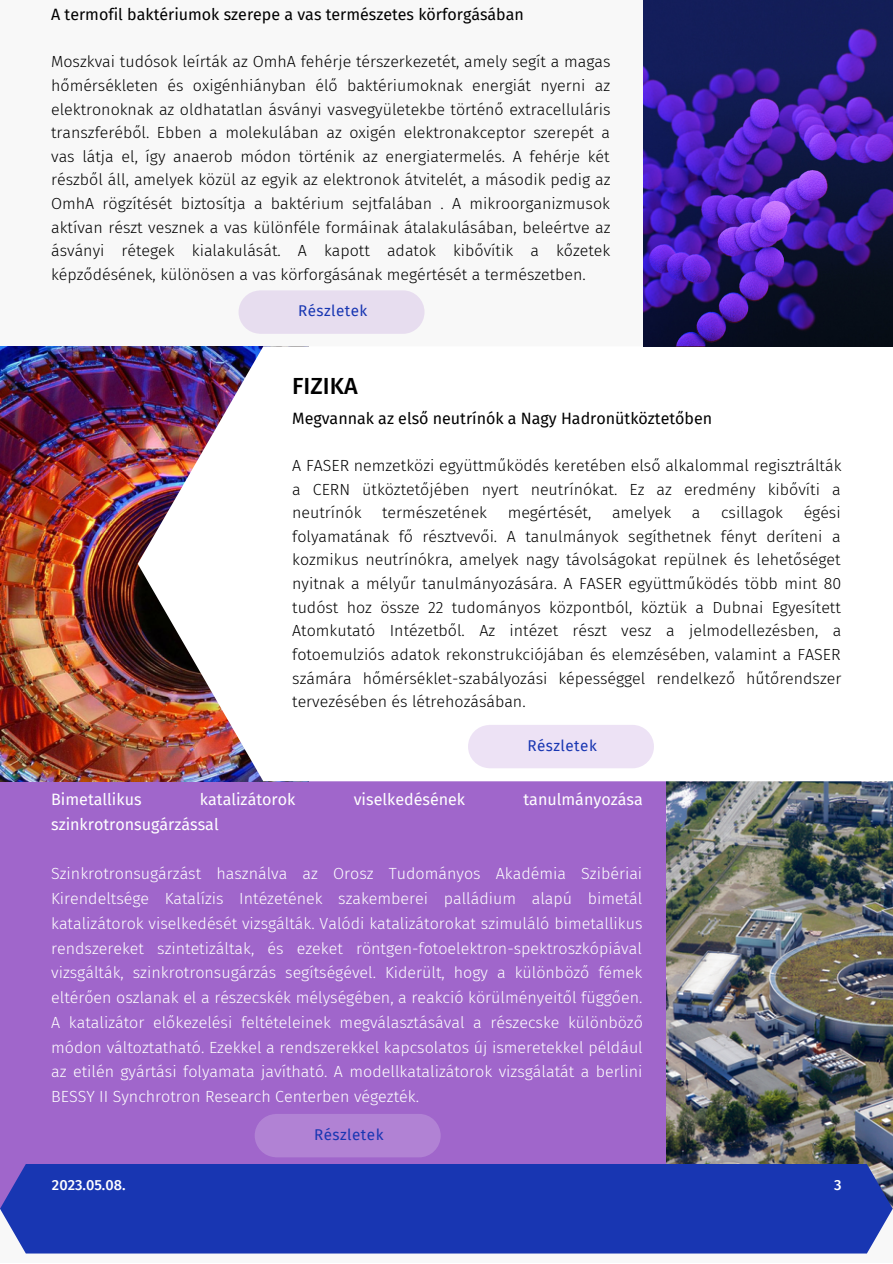
<style>
.page{position:relative;width:893px;height:1264px;background:#fff}
.page>*{position:absolute;margin:0;border:0;box-sizing:border-box;transform-origin:0 0}
.t1{font:500 23.25px "Fira Sans";color:#000}
.t2{font:300 16.05px/23.5px "Fira Sans";color:#000;text-align:justify}
.t3{font:300 16.05px/24.8px "Fira Sans";color:#fff;text-align:justify}
.t4{font:16.05px "Fira Sans";color:#000}
.t5{font:16.05px "Fira Sans";color:#fff}
.t6{font:15.3px "Fira Sans";letter-spacing:.03em;color:#1836b2}
.t7{font:500 14.55px "Fira Sans";color:#fff}
</style>
<div class="page">
<div style="left:0;top:0;width:892px;height:1262px;background:#f8f8f8"></div>
<div style="left:0;top:781px;width:892px;height:427px;background:#a066cb"></div>
<img style="left:0;top:346px;width:138px;height:435px">
<img style="left:666px;top:781px;width:226px;height:382px">
<div style="left:0;top:1163px;width:892px;height:90px;background:#1836b2"></div>
<svg style="left:138px;top:346px;width:754px;height:435px"></svg>
<div style="left:468px;top:725px;width:186px;height:43px;background:#ede2f5;border-radius:21px"></div>
<div style="left:255px;top:1113px;width:185px;height:44px;background:#b182d4;border-radius:21px"></div>
<div style="left:238px;top:290px;width:186px;height:44px;background:#e7ddef;border-radius:21px"></div>
<img style="left:643px;top:0;width:249px;height:346px">
<p class="t4" style="left:51px;top:5px;width:474px">A termofil baktériumok szerepe a vas természetes körforgásában</p>
<p class="t2" style="left:51px;top:50px;width:561px">Moszkvai tudósok leírták az OmhA fehérje térszerkezetét, amely segít a magas hőmérsékleten és oxigénhiányban élő baktériumoknak energiát nyerni az elektronoknak az oldhatatlan ásványi vasvegyületekbe történő extracelluláris transzferéből. Ebben a molekulában az oxigén elektronakceptor szerepét a vas látja el, így anaerob módon történik az energiatermelés. A fehérje két részből áll, amelyek közül az egyik az elektronok átvitelét, a második pedig az OmhA rögzítését biztosítja a baktérium sejtfalában . A mikroorganizmusok aktívan részt vesznek a vas különféle formáinak átalakulásában, beleértve az ásványi rétegek kialakulását. A kapott adatok kibővítik a kőzetek képződésének, különösen a vas körforgásának megértését a természetben.</p>
<p class="t6" style="left:298px;top:302px;width:71px">Részletek</p>
<p class="t1" style="left:292px;top:372px;width:67px">FIZIKA</p>
<p class="t4" style="left:292px;top:409px;width:421px">Megvannak az első neutrínók a Nagy Hadronütköztetőben</p>
<p class="t2" style="left:292px;top:454px;width:550px">A FASER nemzetközi együttműködés keretében első alkalommal regisztrálták a CERN ütköztetőjében nyert neutrínókat. Ez az eredmény kibővíti a neutrínók</p>
<p class="t2" style="left:292px;top:501px;width:550px;text-indent:511px">égési folyamatának fő résztvevői. A tanulmányok segíthetnek fényt deríteni a kozmikus neutrínókra, amelyek nagy távolságokat repülnek és lehetőséget nyitnak a mélyűr tanulmányozására. A FASER együttműködés több mint 80 tudóst hoz össze 22 tudományos központból, köztük a Dubnai Egyesített Atomkutató Intézetből. Az intézet részt vesz a jelmodellezésben, a fotoemulziós adatok rekonstrukciójában és elemzésében, valamint a FASER számára hőmérséklet-szabályozási képességgel rendelkező hűtőrendszer tervezésében és létrehozásában.</p>
<p class="t2" style="left:382px;top:501px;width:106px">természetének</p>
<p class="t2" style="left:507px;top:501px;width:85px">megértését,</p>
<p class="t2" style="left:612px;top:501px;width:61px">amelyek</p>
<p class="t2" style="left:692px;top:501px;width:10px">a</p>
<p class="t2" style="left:721px;top:501px;width:63px">csillagok</p>
<p class="t6" style="left:527px;top:736px;width:71px">Részletek</p>
<p class="t5" style="left:51px;top:790px;width:92px">Bimetallikus</p>
<p class="t5" style="left:200px;top:790px;width:97px">katalizátorok</p>
<p class="t5" style="left:353px;top:790px;width:113px">viselkedésének</p>
<p class="t5" style="left:523px;top:790px;width:121px">tanulmányozása</p>
<p class="t5" style="left:51px;top:814px;width:169px">szinkrotronsugárzással</p>
<p class="t3" style="left:51px;top:861px;width:593px">Szinkrotronsugárzást használva az Orosz Tudományos Akadémia Szibériai Kirendeltsége Katalízis Intézetének szakemberei palládium alapú bimetál katalizátorok viselkedését vizsgálták. Valódi katalizátorokat szimuláló bimetallikus rendszereket szintetizáltak, és ezeket röntgen-fotoelektron-spektroszkópiával vizsgálták, szinkrotronsugárzás segítségével. Kiderült, hogy a különböző fémek eltérően oszlanak el a részecskék mélységében, a reakció körülményeitől függően.<br>A katalizátor előkezelési feltételeinek megválasztásával a részecske különböző módon változtatható. Ezekkel a rendszerekkel kapcsolatos új ismeretekkel például az etilén gyártási folyamata javítható. A modellkatalizátorok vizsgálatát a berlini BESSY II Synchrotron Research Centerben végezték.</p>
<p class="t6" style="left:314px;top:1125px;width:71px">Részletek</p>
<p class="t7" style="left:52px;top:1176px;width:75px">2023.05.08.</p>
<p class="t7" style="left:834px;top:1176px;width:9px">3</p>
</div>
